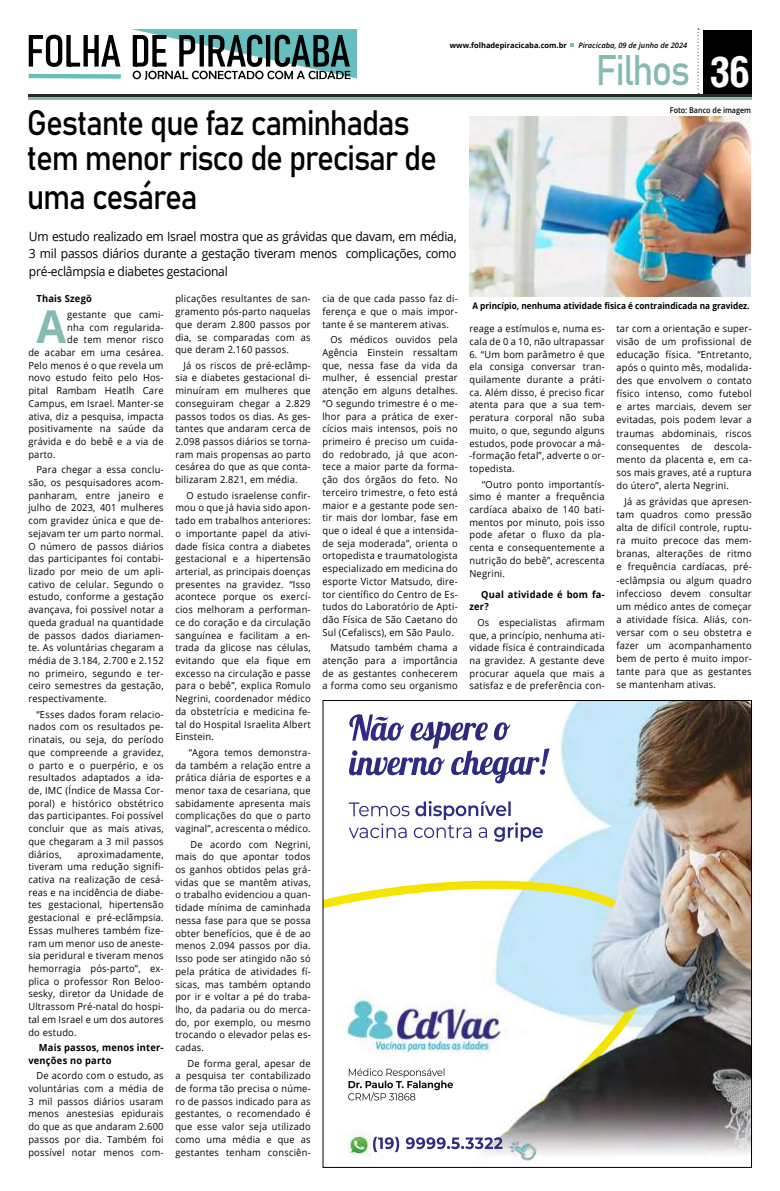
<style>
.page{position:relative;width:780px;height:1191px;background:#fff}
.page>*{position:absolute;margin:0;border:0;box-sizing:border-box;transform-origin:0 0}
.t1{font:700 45.4px "Open Sans";color:#85bbb3;scale:.95 1}
.t2{font:42.2px "Bahnschrift";letter-spacing:-.045em;color:#85bbb3;scale:.89 1}
.t3{font:34.9px/35.2px "Bahnschrift";letter-spacing:-.04em;color:#000;scale:.91 1}
.t4{font:12.7px/17.6px "Open Sans";letter-spacing:-.02em;color:#000;text-align:justify;scale:.95 1}
.t5{font:9.8px/12.7px "Open Sans";letter-spacing:.025em;color:#000;text-align:justify;scale:.95 1}
.t6{font:700 9.8px/12.7px "Open Sans";letter-spacing:.025em;color:#000;scale:.95 1}
.t7{font:700 9px "Open Sans";color:#000;scale:.92 1}
.t8{font:600 8px "Open Sans";color:#000;scale:.9 1}
.t9{font:700 7.5px "Open Sans";color:#000}
.t10{font:italic 600 7.5px "Open Sans";color:#000}
.s1{font-family:"Arena Condensed";font-weight:700;font-size:40.7px;color:#fff}
</style>
<div class="page">
<div style="left:703px;top:30px;width:49px;height:64px;background:#000"></div>
<hr style="left:28px;top:98px;width:723px;height:2px;background:#85bbb3">
<hr style="left:28px;top:94px;width:723px;height:3px;background:#2c2824">
<svg style="left:697px;top:29px;width:2px;height:65px"></svg>
<svg style="left:570px;top:44px;width:4px;height:3px"></svg>
<svg style="left:28px;top:29px;width:329px;height:51px"></svg>
<img style="left:469px;top:117px;width:281px;height:179px">
<img style="left:348px;top:702px;width:401px;height:453px">
<img style="left:325px;top:880px;width:328px;height:282px">
<img style="left:506px;top:1131px;width:34px;height:36px">
<p class="t9" style="left:450px;top:40px;width:118px">www.folhadepiracicaba.com.br</p>
<p class="t10" style="left:578px;top:40px;width:110px">Piracicaba, 09 de junho de 2024</p>
<h3 class="t3" style="left:27px;top:103px;width:452px">Gestante que faz caminhadas tem menor risco de precisar de</h3>
<h3 class="t3" style="left:27px;top:177px;width:189px">uma cesárea</h3>
<p class="t4" style="left:29px;top:227px;width:451px">Um estudo realizado em Israel mostra que as grávidas que davam, em média, 3 mil passos diários durante a gestação tiveram menos complicações, como pré-eclâmpsia e diabetes gestacional</p>
<p class="t6" style="left:36px;top:292px;width:60px">Thais Szegö</p>
<h1 class="t1" style="left:36px;top:295px;width:33px">A</h1>
<p class="t5" style="left:67px;top:308px;width:103px">gestante que cami-</p>
<p class="t5" style="left:67px;top:320px;width:103px">nha com regularida-</p>
<p class="t5" style="left:67px;top:333px;width:103px">de tem menor risco</p>
<p class="t5" style="left:28px;top:346px;width:144px">de acabar em uma cesárea.</p>
<p class="t5" style="left:28px;top:358px;width:144px">Pelo menos é o que revela um</p>
<p class="t5" style="left:28px;top:371px;width:144px">novo estudo feito pelo Hos-</p>
<p class="t5" style="left:28px;top:384px;width:144px">pital Rambam Heatlh Care</p>
<p class="t5" style="left:28px;top:397px;width:144px">Campus, em Israel. Manter-se</p>
<p class="t5" style="left:28px;top:409px;width:144px">ativa, diz a pesquisa, impacta</p>
<p class="t5" style="left:28px;top:422px;width:144px">positivamente na saúde da</p>
<p class="t5" style="left:28px;top:435px;width:144px">grávida e do bebê e a via de</p>
<p class="t5" style="left:28px;top:447px;width:30px">parto.</p>
<p class="t5" style="left:28px;top:463px;width:144px;text-indent:8px">Para chegar a essa conclu&shy;são, os pesquisadores acom&shy;panharam, entre janeiro e julho de 2023, 401 mulheres com gravidez única e que de&shy;sejavam ter um parto normal.<br>O número de passos diários das participantes foi contabi&shy;lizado por meio de um apli&shy;cativo de celular. Segundo o estudo, conforme a gestação avançava, foi possível notar a queda gradual na quantidade de passos dados diariamen&shy;te. As voluntárias chegaram a média de 3.184, 2.700 e 2.152 no primeiro, segundo e ter&shy;ceiro semestres da gestação, respectivamente.</p>
<p class="t5" style="left:28px;top:707px;width:144px;text-indent:8px">“Esses dados foram relacio&shy;nados com os resultados pe&shy;rinatais, ou seja, do período que compreende a gravidez, o parto e o puerpério, e os resultados adaptados a ida&shy;de, IMC (Índice de Massa Cor&shy;poral) e histórico obstétrico das participantes. Foi possível concluir que as mais ativas, que chegaram a 3 mil passos diários,</p>
<p class="t5" style="left:28px;top:847px;width:144px;text-indent:49px">aproximadamente, tiveram uma redução signifi&shy;cativa na realização de cesá&shy;reas e na incidência de diabe&shy;tes gestacional, hipertensão gestacional e pré-eclâmpsia.<br>Essas mulheres também fize&shy;ram um menor uso de aneste&shy;sia peridural e tiveram menos hemorragia pós-parto”, ex&shy;plica o professor Ron Beloo&shy;sesky, diretor da Unidade de Ultrassom Pré-natal do hospi&shy;tal em Israel e um dos autores do estudo.</p>
<p class="t6" style="left:28px;top:1041px;width:144px;text-indent:11px">Mais passos, menos inter&shy;venções no parto</p>
<p class="t5" style="left:28px;top:1069px;width:144px;text-indent:8px">De acordo com o estudo, as voluntárias com a média de 3 mil passos diários usaram menos anestesias epidurais do que as que andaram 2.600 passos por dia. Também foi possível notar menos com-</p>
<p class="t5" style="left:175px;top:292px;width:144px">plicações resultantes de san&shy;gramento pós-parto naquelas que deram 2.800 passos por dia, se comparadas com as que deram 2.160 passos.</p>
<p class="t5" style="left:175px;top:358px;width:144px;text-indent:8px">Já os riscos de pré-eclâmp&shy;sia e diabetes gestacional di&shy;minuíram em mulheres que conseguiram chegar a 2.829 passos todos os dias. As ges&shy;tantes que andaram cerca de 2.098 passos diários se torna&shy;ram mais propensas ao parto cesárea do que as que conta&shy;bilizaram 2.821, em média.</p>
<p class="t5" style="left:175px;top:488px;width:144px;text-indent:11px">O estudo israelense confir&shy;mou o que já havia sido apon&shy;tado em trabalhos anteriores: o importante papel da ativi&shy;dade física contra a diabetes gestacional e a hipertensão arterial, as principais doenças presentes na gravidez. “Isso acontece porque os exercí&shy;cios melhoram a performan&shy;ce do coração e da circulação sanguínea e facilitam a en&shy;trada da glicose nas células, evitando que ela fique em excesso na circulação e passe para o bebê”, explica Romulo Negrini, coordenador médico da obstetrícia e medicina fe&shy;tal do Hospital Israelita Albert Einstein.</p>
<p class="t5" style="left:175px;top:745px;width:144px;text-indent:13px">“Agora temos demonstra&shy;da também a relação entre a prática diária de esportes e a menor taxa de cesariana, que sabidamente apresenta mais complicações do que o parto vaginal”, acrescenta o médico.</p>
<p class="t5" style="left:175px;top:837px;width:144px;text-indent:15px">De acordo com Negrini, mais do que apontar todos os ganhos obtidos pelas grá&shy;vidas que se mantêm ativas, o trabalho evidenciou a quan&shy;tidade mínima de caminhada nessa fase para que se possa obter benefícios, que é de ao menos 2.094 passos por dia.<br>Isso pode ser atingido não só pela prática de atividades fí&shy;sicas, mas também optando por ir e voltar a pé do traba&shy;lho, da padaria ou do merca&shy;do, por exemplo, ou mesmo trocando o elevador pelas es&shy;cadas.</p>
<p class="t5" style="left:175px;top:1056px;width:144px;text-indent:12px">De forma geral, apesar de a pesquisa ter contabilizado de forma tão precisa o núme&shy;ro de passos indicado para as gestantes, o recomendado é que esse valor seja utilizado como uma média e que as gestantes tenham consciên-</p>
<p class="t5" style="left:322px;top:292px;width:144px">cia de que cada passo faz di&shy;ferença e que o mais impor&shy;tante é se manterem ativas.</p>
<p class="t5" style="left:322px;top:333px;width:144px;text-indent:8px">Os médicos ouvidos pela Agência Einstein ressaltam que, nessa fase da vida da mulher, é essencial prestar atenção em alguns detalhes. “O segundo trimestre é o me&shy;lhor para a prática de exer&shy;cícios mais intensos, pois no primeiro é preciso um cuida&shy;do redobrado, já que acon&shy;tece a maior parte da forma&shy;ção dos órgãos do feto. No terceiro trimestre, o feto está maior e a gestante pode sen&shy;tir mais dor lombar, fase em que o ideal é que a intensida&shy;de seja moderada”, orienta o ortopedista e traumatologista especializado em medicina do esporte Victor Matsudo, dire&shy;tor científico do Centro de Es&shy;tudos do Laboratório de Apti&shy;dão Física de São Caetano do Sul (Cefaliscs), em São Paulo.</p>
<p class="t5" style="left:322px;top:641px;width:144px;text-indent:8px">Matsudo também chama a atenção para a importância de as gestantes conhecerem a forma como seu organismo</p>
<h2 class="t2" style="left:595px;top:38px;width:175px">Filhos <span class="s1">36</span></h2>
<p class="t8" style="left:669px;top:105px;width:92px">Foto: Banco de imagem</p>
<p class="t7" style="left:472px;top:299px;width:303px">A princípio, nenhuma atividade física é contraindicada na gravidez.</p>
<p class="t5" style="left:469px;top:322px;width:144px">reage a estímulos e, numa es&shy;cala de 0 a 10, não ultrapassar</p>
<p class="t5" style="left:469px;top:347px;width:144px">6. “Um bom parâmetro é que ela consiga conversar tran&shy;quilamente durante a práti&shy;ca. Além disso, é preciso ficar atenta para que a sua tem&shy;peratura corporal não suba muito, o que, segundo alguns estudos, pode provocar a má--formação fetal”, adverte o or&shy;topedista.</p>
<p class="t5" style="left:469px;top:477px;width:144px;text-indent:13px">“Outro ponto importantís&shy;simo é manter a frequência cardíaca abaixo de 140 bati&shy;mentos por minuto, pois isso pode afetar o fluxo da pla&shy;centa e consequentemente a nutrição do bebê”, acrescenta Negrini.</p>
<p class="t6" style="left:469px;top:587px;width:144px;text-indent:12px">Qual atividade é bom fa&shy;zer?</p>
<p class="t5" style="left:469px;top:615px;width:144px;text-indent:8px">Os especialistas afirmam que, a princípio, nenhuma ati&shy;vidade física é contraindicada na gravidez. A gestante deve procurar aquela que mais a satisfaz e de preferência con-</p>
<p class="t5" style="left:616px;top:321px;width:144px;line-height:13.1px">tar com a orientação e super&shy;visão de um profissional de educação física. “Entretanto, após o quinto mês, modalida&shy;des que envolvem o contato físico intenso, como futebol e artes marciais, devem ser evitadas, pois podem levar a traumas abdominais, riscos consequentes de descola&shy;mento da placenta e, em ca&shy;sos mais graves, até a ruptura do útero”, alerta Negrini.</p>
<p class="t5" style="left:616px;top:494px;width:144px;line-height:13.1px;text-indent:8px">Já as grávidas que apresen&shy;tam quadros como pressão alta de difícil controle, ruptu&shy;ra muito precoce das mem&shy;branas, alterações de ritmo e frequência cardíacas, pré--eclâmpsia ou algum quadro infeccioso devem consultar um médico antes de começar a atividade física. Aliás, con&shy;versar com o seu obstetra e fazer um acompanhamento bem de perto é muito impor&shy;tante para que as gestantes se mantenham ativas.</p>
</div>
